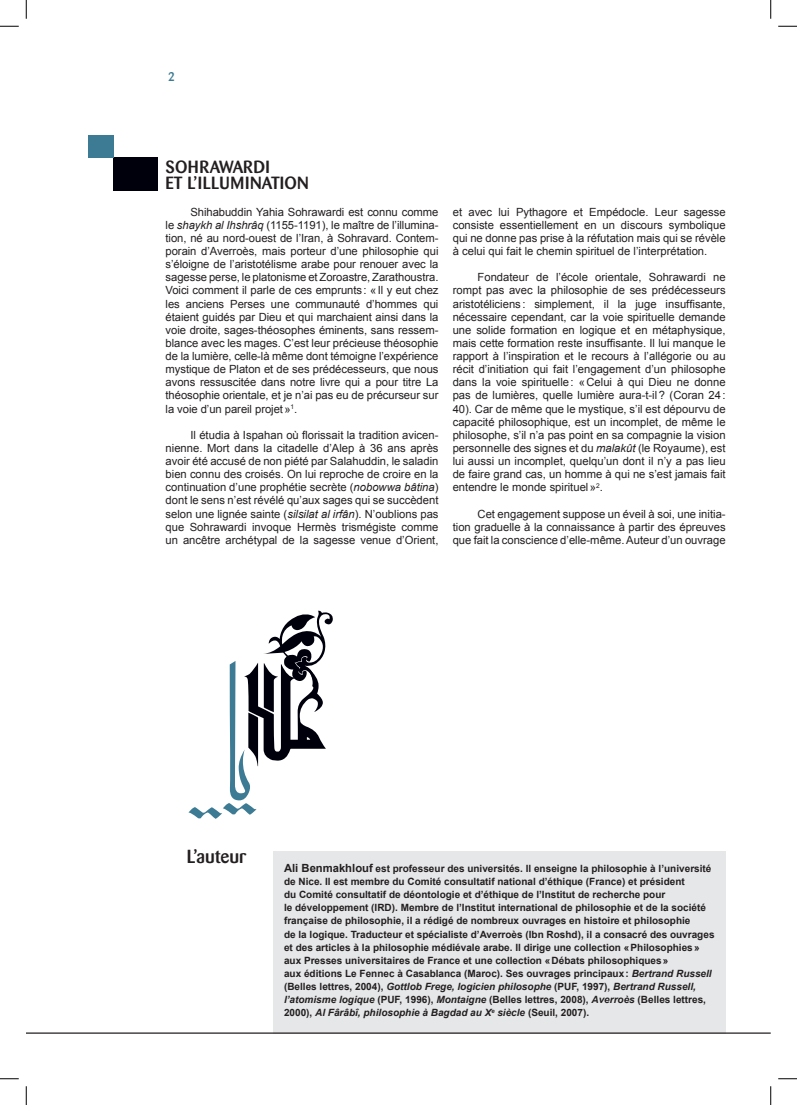
<style>
.page{position:relative;width:797px;height:1105px;background:#fff}
.page>*{position:absolute;margin:0;border:0;box-sizing:border-box;transform-origin:0 0}
.t1{font:500 18.75px "Barmeno";color:#231f20}
.t2{font:500 17.5px/16.9px "Barmeno";letter-spacing:.02em;color:#231f20}
.t3{font:500 12.5px "Barmeno";color:#3c7b93}
.t4{font:11.25px/13.1px "Arial";color:#231f20;text-align:justify}
.t5{font:700 10px/13.1px "Arial";color:#231f20}
.s1{font-style:italic}
.s2{font-size:11.25px}
</style>
<div class="page">
<div style="left:273px;top:851px;width:453px;height:183px;background:#e6e7e9"></div>
<hr style="left:26px;top:1032px;width:744px;height:2px;background:#231f20">
<div style="left:113px;top:157px;width:45px;height:34px;background:#00000d"></div>
<div style="left:88px;top:135px;width:25px;height:22px;background:#3c7b93"></div>
<svg style="left:188px;top:611px;width:145px;height:208px"></svg>
<svg style="left:0;top:25px;width:19px;height:2px"></svg>
<svg style="left:778px;top:25px;width:19px;height:2px"></svg>
<svg style="left:0;top:1078px;width:19px;height:1px"></svg>
<svg style="left:778px;top:1078px;width:19px;height:1px"></svg>
<svg style="left:25px;top:0;width:2px;height:19px"></svg>
<svg style="left:25px;top:1086px;width:2px;height:19px"></svg>
<svg style="left:770px;top:0;width:1px;height:19px"></svg>
<svg style="left:770px;top:1086px;width:1px;height:19px"></svg>
<p class="t3" style="left:168px;top:69px;width:8px">2</p>
<h2 class="t2" style="left:166px;top:158px;width:145px">SOHRAWARDI<br>ET L’ILLUMINATION</h2>
<p class="t4" style="left:166px;top:205px;width:274px;text-indent:25px">Shihabuddin Yahia Sohrawardi est connu comme le <span class="s1">shaykh al Ihshrâq</span> (1155-1191), le maître de l’illumina&shy;tion, né au nord-ouest de l’Iran, à Sohravard. Contem&shy;porain d’Averroès, mais porteur d’une philosophie qui s’éloigne de l’aristotélisme arabe pour renouer avec la sagesse perse, le platonisme et Zoroastre, Zarathoustra.<br>Voici comment il parle de ces emprunts: «Il y eut chez les anciens Perses une communauté d’hommes qui étaient guidés par Dieu et qui marchaient ainsi dans la voie droite, sages-théosophes éminents, sans ressem&shy;blance avec les mages. C’est leur précieuse théosophie de la lumière, celle-là même dont témoigne l’expérience mystique de Platon et de ses prédécesseurs, que nous avons ressuscitée dans notre livre qui a pour titre La théosophie orientale, et je n’ai pas eu de précurseur sur la voie d’un pareil projet»<sup>1</sup>.</p>
<p class="t4" style="left:166px;top:428px;width:274px;text-indent:25px">Il étudia à Ispahan où florissait la tradition avicen&shy;nienne. Mort dans la citadelle d’Alep à 36 ans après avoir été accusé de non piété par Salahuddin, le saladin bien connu des croisés. On lui reproche de croire en la continuation d’une prophétie secrète (<span class="s1">nobowwa bâtina</span>) dont le sens n’est révélé qu’aux sages qui se succèdent selon une lignée sainte (<span class="s1">silsilat al irfân</span>). N’oublions pas que Sohrawardi invoque Hermès trismégiste comme un ancêtre archétypal de la sagesse venue d’Orient,</p>
<p class="t4" style="left:453px;top:205px;width:274px">et avec lui Pythagore et Empédocle. Leur sagesse consiste essentiellement en un discours symbolique qui ne donne pas prise à la réfutation mais qui se révèle à celui qui fait le chemin spirituel de l’interprétation.</p>
<p class="t4" style="left:452px;top:271px;width:274px;text-indent:25px">Fondateur de l’école orientale, Sohrawardi ne rompt pas avec la philosophie de ses prédécesseurs aristotéliciens : simplement, il la juge insuffisante, nécessaire cependant, car la voie spirituelle demande une solide formation en logique et en métaphysique, mais cette formation reste insuffisante. Il lui manque le rapport à l’inspiration et le recours à l’allégorie ou au récit d’initiation qui fait l’engagement d’un philosophe dans la voie spirituelle: «Celui à qui Dieu ne donne pas de lumières, quelle lumière aura-t-il? (Coran 24:<br>40). Car de même que le mystique, s’il est dépourvu de capacité philosophique, est un incomplet, de même le philosophe, s’il n’a pas point en sa compagnie la vision personnelle des signes et du <span class="s1">malakût</span> (le Royaume), est lui aussi un incomplet, quelqu’un dont il n’y a pas lieu de faire grand cas, un homme à qui ne s’est jamais fait entendre le monde spirituel»<sup>2</sup>.</p>
<p class="t4" style="left:453px;top:507px;width:274px;text-indent:25px">Cet engagement suppose un éveil à soi, une initia&shy;tion graduelle à la connaissance à partir des épreuves que fait la conscience d’elle-même. Auteur d’un ouvrage</p>
<h1 class="t1" style="left:187px;top:845px;width:61px">L’AUTEUR</h1>
<p class="t5" style="left:284px;top:862px;width:432px"><span class="s2">Ali Benmakhlouf</span> est professeur des universités. Il enseigne la philosophie à l’université de Nice. Il est membre du Comité consultatif national d’éthique (France) et président<br>du Comité consultatif de déontologie et d’éthique de l’Institut de recherche pour<br>le développement (IRD). Membre de l’Institut international de philosophie et de la société française de philosophie, il a rédigé de nombreux ouvrages en histoire et philosophie<br>de la logique. Traducteur et spécialiste d’Averroès (Ibn Roshd), il a consacré des ouvrages et des articles à la philosophie médiévale arabe. Il dirige une collection «Philosophies» aux Presses universitaires de France et une collection «Débats philosophiques»<br>aux éditions Le Fennec à Casablanca (Maroc). Ses ouvrages principaux: <span class="s1">Bertrand Russell </span>(Belles lettres, 2004), <span class="s1">Gottlob Frege, logicien philosophe</span> (PUF, 1997), <span class="s1">Bertrand Russell, l’atomisme logique</span> (PUF, 1996), <span class="s1">Montaigne</span> (Belles lettres, 2008), <span class="s1">Averroès</span> (Belles lettres, 2000), <span class="s1">Al Fârâbî, philosophie à Bagdad au X</span><sup>e</sup> <span class="s1">siècle</span> (Seuil, 2007).</p>
</div>
